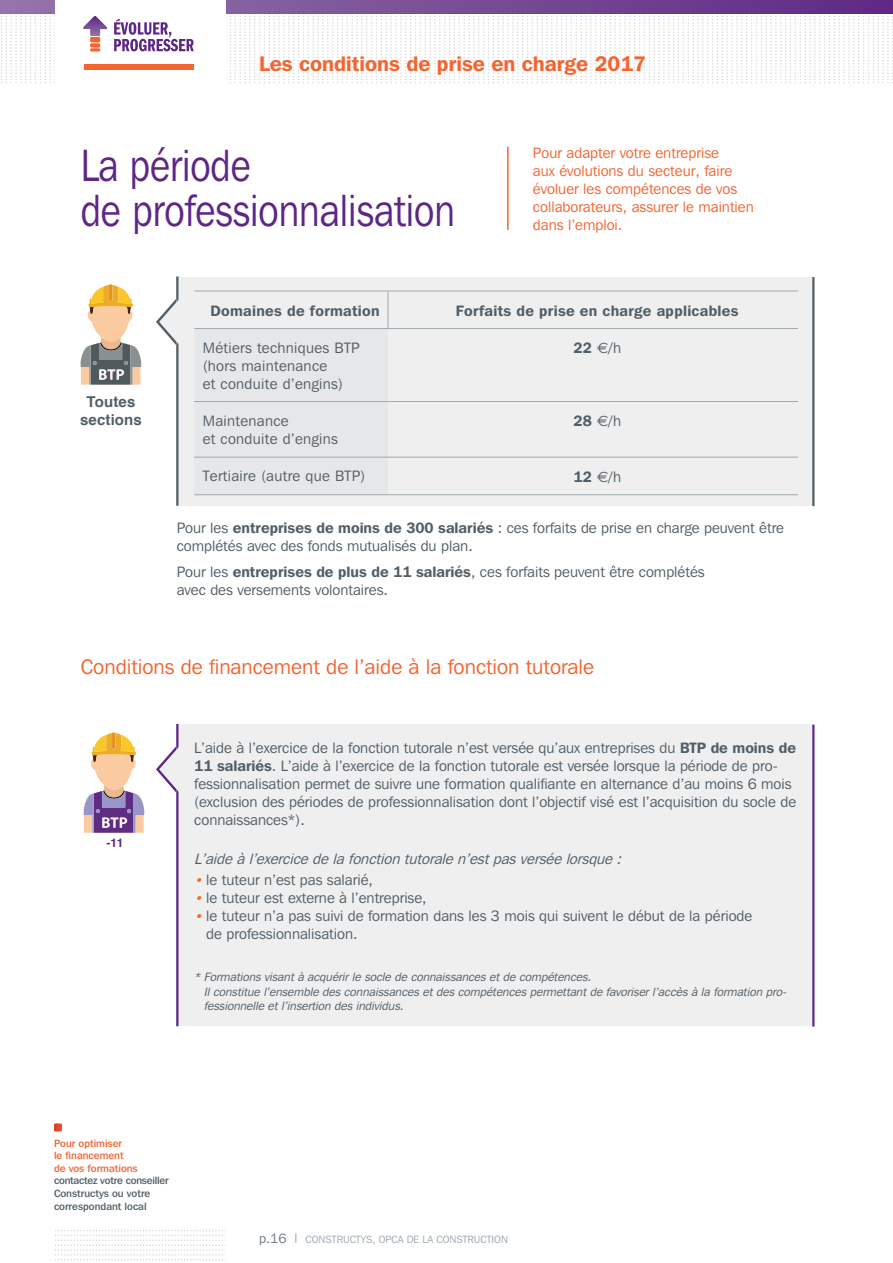
<style>
.page{position:relative;width:893px;height:1263px;background:#fff}
.page>*{position:absolute;margin:0;border:0;box-sizing:border-box;transform-origin:0 0}
.t1{font:45px/45px "Franklin Gothic IT Cby BT";color:#5e2786;scale:.85 1}
.t2{font:21px "Franklin Gothic IT Cby BT";color:#f26531}
.t3{font:600 21px "Franklin Gothic IT Cby BT";color:#f26531}
.t4{font:15px/18px "Franklin Gothic IT Cby BT";color:#525e66}
.t5{font:15px/18px "Franklin Gothic IT Cby BT";color:#f26531}
.t6{font:15px/18px "Franklin Gothic IT Cby BT";letter-spacing:.02em;color:#525e66}
.t7{font:600 15px "Franklin Gothic IT Cby BT";letter-spacing:.02em;color:#525e66}
.t8{font:italic 15px "Franklin Gothic IT Cby BT";color:#525e66}
.t9{font:700 15px/18px "Helvetica";letter-spacing:.01em;color:#525e66;text-align:center}
.t10{font:italic 12px/14.4px "Franklin Gothic IT Cby BT";color:#525e66}
.t11{font:700 12px "Helvetica";color:#5e2786}
.t12{font:500 10.5px/12.6px "Franklin Gothic IT Cby BT";color:#525e66}
.t13{font:500 10.5px/12.6px "Franklin Gothic IT Cby BT";color:#f26531}
.t14{font:10.5px "Franklin Gothic IT Cby BT";color:#9ea9b0}
.s1{font-family:"Euro Sans";font-weight:400}
.s2{font-weight:400}
.s3{font-weight:600}
.s4{font-weight:600;font-style:italic;font-size:13.5px;color:#f26531}
.s5{font-size:13.5px;color:#6f7c84}
.s6{font-size:13.5px}
</style>
<div class="page">
<svg style="left:54px;top:1123px;width:8px;height:8px"></svg>
<div style="left:177px;top:277px;width:635px;height:229px;background:#efeff0"></div>
<hr style="left:176px;top:276px;width:2px;height:230px;background:#525e66">
<hr style="left:812px;top:277px;width:2px;height:229px;background:#525e66">
<svg style="left:156px;top:298px;width:23px;height:48px"></svg>
<div style="left:194px;top:329px;width:194px;height:128px;background:#e6e7e8"></div>
<hr style="left:194px;top:401px;width:194px;height:1px;background:#9ea9b0">
<hr style="left:388px;top:401px;width:410px;height:1px;background:#9ea9b0">
<hr style="left:194px;top:457px;width:194px;height:1px;background:#9ea9b0">
<hr style="left:388px;top:457px;width:410px;height:1px;background:#9ea9b0">
<hr style="left:194px;top:494px;width:194px;height:1px;background:#9ea9b0">
<hr style="left:388px;top:494px;width:410px;height:1px;background:#9ea9b0">
<hr style="left:194px;top:291px;width:194px;height:1px;background:#9ea9b0">
<hr style="left:388px;top:291px;width:410px;height:1px;background:#9ea9b0">
<hr style="left:194px;top:328px;width:194px;height:1px;background:#9ea9b0">
<hr style="left:388px;top:328px;width:410px;height:1px;background:#9ea9b0">
<hr style="left:388px;top:291px;width:1px;height:37px;background:#9ea9b0">
<svg style="left:0;top:0;width:893px;height:13px;background:#754894"></svg>
<div style="left:55px;top:0;width:170px;height:96px;background:#fff"></div>
<svg style="left:0;top:13px;width:893px;height:71px"></svg>
<svg style="left:55px;top:1230px;width:171px;height:31px"></svg>
<div style="left:177px;top:725px;width:635px;height:301px;background:#efeff0"></div>
<hr style="left:507px;top:147px;width:2px;height:83px;background:#f26531">
<hr style="left:176px;top:724px;width:2px;height:302px;background:#5e2786">
<hr style="left:812px;top:725px;width:2px;height:301px;background:#5e2786">
<svg style="left:156px;top:746px;width:23px;height:47px"></svg>
<svg style="left:81px;top:284px;width:60px;height:101px"></svg>
<svg style="left:84px;top:732px;width:60px;height:101px"></svg>
<h2 class="t3" style="left:259px;top:51px;width:388px">Les conditions de prise en charge 2017</h2>
<h1 class="t1" style="left:81px;top:142px;width:442px">La période<br>de professionnalisation</h1>
<p class="t5" style="left:533px;top:144px;width:222px">Pour adapter votre entreprise<br>aux évolutions du secteur, faire évoluer les compétences de vos collaborateurs, assurer le maintien dans l’emploi.</p>
<p class="t9" style="left:80px;top:393px;width:63px">Toutes sections</p>
<p class="t7" style="left:211px;top:301px;width:170px">Domaines de formation</p>
<p class="t7" style="left:456px;top:301px;width:284px">Forfaits de prise en charge applicables</p>
<p class="t6" style="left:203px;top:338px;width:158px">Métiers techniques BTP (hors maintenance<br>et conduite d’engins)</p>
<p class="t7" style="left:573px;top:339px;width:49px">22 <span class="s1">€</span><span class="s2">/h</span></p>
<p class="t6" style="left:203px;top:411px;width:137px">Maintenance<br>et conduite d’engins</p>
<p class="t7" style="left:573px;top:412px;width:49px">28 <span class="s1">€</span><span class="s2">/h</span></p>
<p class="t6" style="left:203px;top:467px;width:164px">Tertiaire (autre que BTP)</p>
<p class="t7" style="left:573px;top:467px;width:49px">12 <span class="s1">€</span><span class="s2">/h</span></p>
<p class="t4" style="left:177px;top:518px;width:609px">Pour les <span class="s3">entreprises de moins de 300 salariés</span> : ces forfaits de prise en charge peuvent être complétés avec des fonds mutualisés du plan.</p>
<p class="t4" style="left:177px;top:562px;width:529px">Pour les <span class="s3">entreprises de plus de 11 salariés</span>, ces forfaits peuvent être complétés avec des versements volontaires.</p>
<h2 class="t2" style="left:81px;top:654px;width:515px">Conditions de financement de l’aide à la fonction tutorale</h2>
<p class="t11" style="left:106px;top:833px;width:18px">-11</p>
<p class="t4" style="left:194px;top:739px;width:604px">L’aide à l’exercice de la fonction tutorale n’est versée qu’aux entreprises du <span class="s3">BTP de moins de 11 salariés</span>. L’aide à l’exercice de la fonction tutorale est versée lorsque la période de pro&shy;fessionnalisation permet de suivre une formation qualifiante en alternance d’au moins 6 mois (exclusion des périodes de professionnalisation dont l’objectif visé est l’acquisition du socle de connaissances*).</p>
<p class="t8" style="left:194px;top:850px;width:433px">L’aideàl’exercicedelafonctiontutoralen’estpasverséelorsque :</p>
<p class="t4" style="left:194px;top:871px;width:180px"><span class="s4">•</span> le tuteur n’est pas salarié,</p>
<p class="t4" style="left:194px;top:889px;width:234px"><span class="s4">•</span> le tuteur est externe à l’entreprise,</p>
<p class="t4" style="left:206px;top:907px;width:548px;text-indent:-12px"><span class="s4">•</span> le tuteur n’a pas suivi de formation dans les 3 mois qui suivent le début de la période de professionnalisation.</p>
<p class="t10" style="left:204px;top:970px;width:587px;text-indent:-10px">* Formationsvisantà acquérirle socle de connaissancesetde compétences.<br>Ilconstitue l’ensemble desconnaissancesetdescompétencespermettantde favoriserl’accèsà la formation pro&shy;fessionnelle etl’insertion desindividus.</p>
<p class="t13" style="left:54px;top:1136px;width:85px">Pour optimiser<br>le financement de vos formations</p>
<p class="t12" style="left:54px;top:1174px;width:116px">contactez votre conseiller<br>Constructys ou votre correspondant local</p>
<p class="t14" style="left:259px;top:1233px;width:250px"><span class="s5">p.16</span> <span class="s6">l</span> CONSTRUCTYS, OPCA DE LA CONSTRUCTION</p>
</div>
